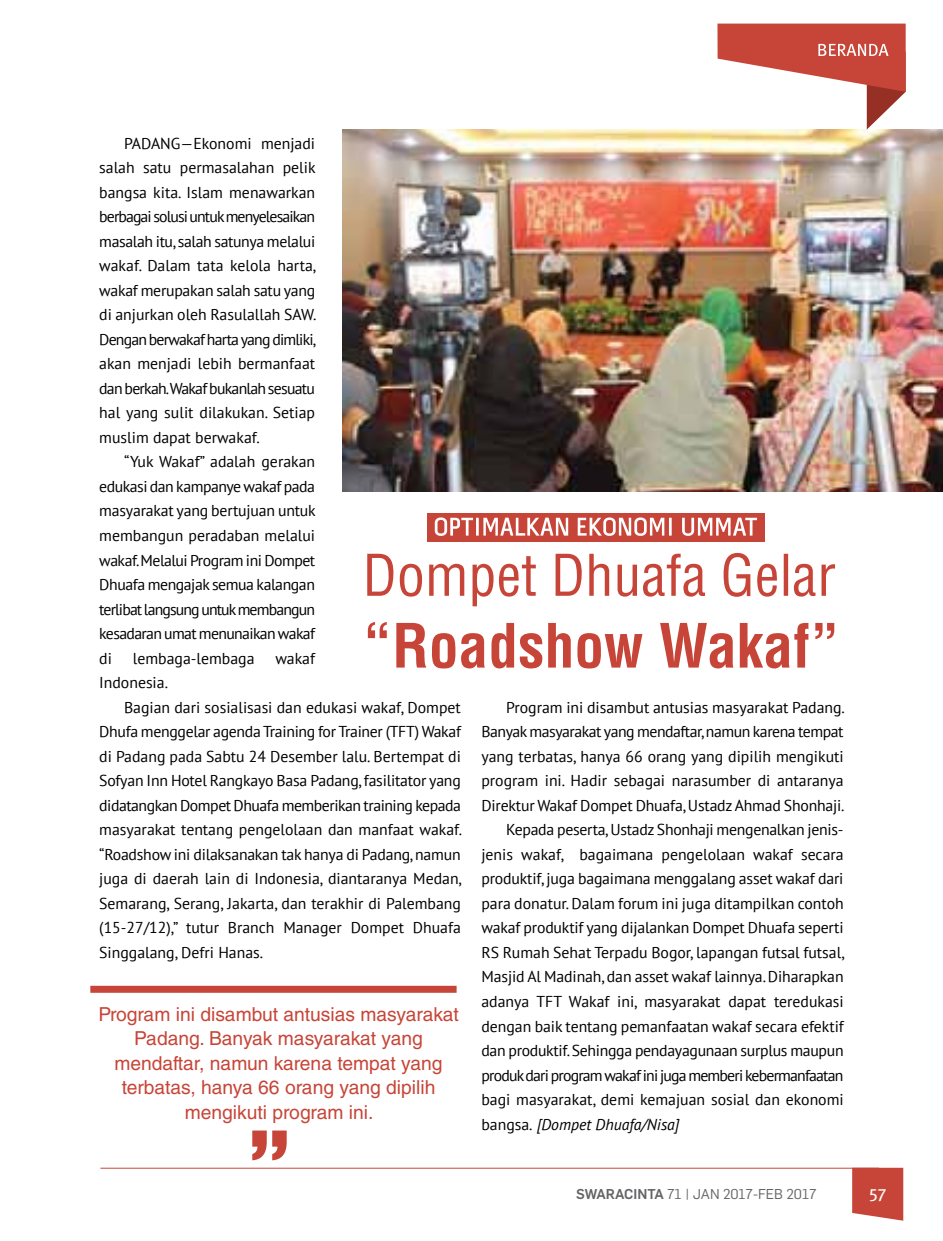
<style>
.page{position:relative;width:943px;height:1241px;background:#fff}
.page>*{position:absolute;margin:0;border:0;box-sizing:border-box;transform-origin:0 0}
.t1{font:19.25px/24.5px "Helvetica LT Std";color:#c74538;text-align:center}
.t2{font:17.5px "Meta Pro";color:#fff}
.t3{font:15.75px/24.5px "PT Sans";color:#000;text-align:justify}
.t4{font:15.75px "PT Sans";letter-spacing:-.02em;color:#000}
.t5{font:15.75px "PT Sans";letter-spacing:-.03em;color:#000}
.t6{font:15.75px "PT Sans";letter-spacing:-.05em;color:#000}
.t7{font:italic 15.75px "PT Sans";color:#000}
.t8{font:14px "Flama";color:#636466}
.s1{font-style:normal}
.s2{font-weight:500}
</style>
<div class="page">
<img style="left:342px;top:129px;width:601px;height:362px">
<svg style="left:852px;top:1167px;width:51px;height:53px;background:#ca5246"></svg>
<hr style="left:100px;top:1167px;width:779px;height:1px;background:#c74538">
<svg style="left:717px;top:24px;width:188px;height:105px"></svg>
<div style="left:427px;top:512px;width:337px;height:29px;background:#c74538"></div>
<svg style="left:435px;top:517px;width:322px;height:19px"></svg>
<svg style="left:368px;top:622px;width:466px;height:46px"></svg>
<svg style="left:367px;top:553px;width:468px;height:53px"></svg>
<div style="left:90px;top:985px;width:366px;height:7px;background:#c74538"></div>
<svg style="left:252px;top:1130px;width:35px;height:30px"></svg>
<p class="t3" style="left:99px;top:130px;width:219px;text-indent:25px">PADANG—Ekonomi menjadi salah satu permasalahan pelik bangsa kita. Islam menawarkan berbagai solusi untuk menyelesaikan masalah itu, salah satunya melalui wakaf. Dalam tata kelola harta, wakaf merupakan salah satu yang di anjurkan oleh Rasulallah SAW.<br>Dengan berwakaf harta yang dimliki, akan menjadi lebih bermanfaat dan berkah.Wakaf bukanlah sesuatu hal yang sulit dilakukan. Setiap muslim dapat berwakaf.</p>
<p class="t3" style="left:99px;top:449px;width:218px;text-indent:25px">“Yuk Wakaf” adalah gerakan edukasi dan kampanye wakaf pada masyarakat yang bertujuan untuk membangun peradaban melalui wakaf. Melalui Program ini Dompet Dhuafa mengajak semua kalangan terlibat langsung untuk membangun kesadaran umat menunaikan wakaf di</p>
<p class="t3" style="left:133px;top:645px;width:123px">lembaga-lembaga</p>
<p class="t3" style="left:275px;top:645px;width:41px">wakaf</p>
<p class="t3" style="left:99px;top:670px;width:70px">Indonesia.</p>
<p class="t3" style="left:124px;top:694px;width:338px">Bagian dari sosialisasi dan edukasi wakaf, Dompet</p>
<p class="t4" style="left:99px;top:721px;width:363px">Dhufa menggelar agenda Training for Trainer (TFT) Wakaf</p>
<p class="t3" style="left:99px;top:743px;width:363px">di Padang pada Sabtu 24 Desember lalu. Bertempat di</p>
<p class="t3" style="left:99px;top:768px;width:363px">Sofyan Inn Hotel Rangkayo Basa Padang, fasilitator yang</p>
<p class="t5" style="left:99px;top:795px;width:363px">didatangkan Dompet Dhuafa memberikan training kepada</p>
<p class="t3" style="left:99px;top:817px;width:364px">masyarakat tentang pengelolaan dan manfaat wakaf.</p>
<p class="t3" style="left:99px;top:841px;width:363px">“Roadshow ini dilaksanakan tak hanya di Padang, namun</p>
<p class="t3" style="left:99px;top:866px;width:364px">juga di daerah lain di Indonesia, diantaranya Medan,</p>
<p class="t3" style="left:99px;top:890px;width:363px">Semarang, Serang, Jakarta, dan terakhir di Palembang</p>
<p class="t3" style="left:99px;top:915px;width:363px">(15-27/12),” tutur Branch Manager Dompet Dhuafa</p>
<p class="t3" style="left:99px;top:939px;width:165px">Singgalang, Defri Hanas.</p>
<p class="t1" style="left:98px;top:1001px;width:362px">Program ini disambut antusias masyarakat Padang. Banyak masyarakat yang mendaftar, namun karena tempat yang terbatas, hanya 66 orang yang dipilih mengikuti program ini.</p>
<p class="t3" style="left:506px;top:694px;width:340px">Program ini disambut antusias masyarakat Padang.</p>
<p class="t5" style="left:481px;top:721px;width:363px">Banyak masyarakat yang mendaftar, namun karena tempat</p>
<p class="t3" style="left:481px;top:743px;width:364px">yang terbatas, hanya 66 orang yang dipilih mengikuti</p>
<p class="t3" style="left:481px;top:768px;width:364px">program ini. Hadir sebagai narasumber di antaranya</p>
<p class="t3" style="left:481px;top:792px;width:365px">Direktur Wakaf Dompet Dhuafa, Ustadz Ahmad Shonhaji.</p>
<p class="t4" style="left:506px;top:819px;width:339px">Kepada peserta, Ustadz Shonhaji mengenalkan jenis-</p>
<p class="t3" style="left:481px;top:841px;width:364px">jenis wakaf, bagaimana pengelolaan wakaf secara</p>
<p class="t3" style="left:481px;top:866px;width:363px">produktif, juga bagaimana menggalang asset wakaf dari</p>
<p class="t3" style="left:481px;top:890px;width:364px">para donatur. Dalam forum ini juga ditampilkan contoh</p>
<p class="t3" style="left:481px;top:915px;width:364px">wakaf produktif yang dijalankan Dompet Dhuafa seperti</p>
<p class="t3" style="left:481px;top:939px;width:365px">RS Rumah Sehat Terpadu Bogor, lapangan futsal futsal,</p>
<p class="t3" style="left:481px;top:964px;width:364px">Masjid Al Madinah, dan asset wakaf lainnya. Diharapkan</p>
<p class="t3" style="left:481px;top:988px;width:364px">adanya TFT Wakaf ini, masyarakat dapat teredukasi</p>
<p class="t3" style="left:481px;top:1013px;width:364px">dengan baik tentang pemanfaatan wakaf secara efektif</p>
<p class="t4" style="left:481px;top:1040px;width:364px">dan produktif. Sehingga pendayagunaan surplus maupun</p>
<p class="t6" style="left:481px;top:1064px;width:363px">produk dari program wakaf ini juga memberi kebermanfaatan</p>
<p class="t3" style="left:481px;top:1086px;width:364px">bagi masyarakat, demi kemajuan sosial dan ekonomi</p>
<p class="t7" style="left:481px;top:1113px;width:200px"><span class="s1">bangsa.</span> [Dompet Dhuafa/Nisa]</p>
<p class="t8" style="left:576px;top:1183px;width:242px"><span class="s2">SWARACINTA</span> 71 | JAN 2017-FEB 2017</p>
<p class="t2" style="left:869px;top:1180px;width:19px">57</p>
</div>
